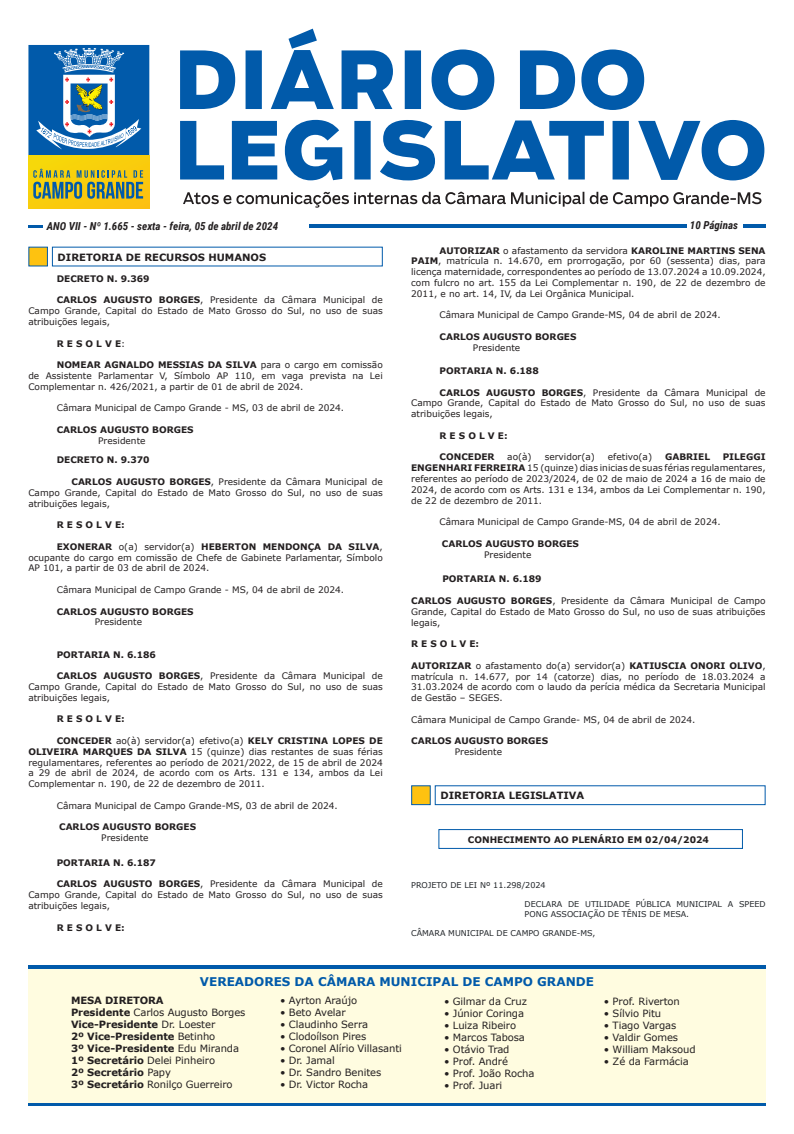
<style>
.page{position:relative;width:794px;height:1134px;background:#fff}
.page>*{position:absolute;margin:0;border:0;box-sizing:border-box;transform-origin:0 0}
.t1{font:700 12px "Verdana";color:#015aaa}
.t2{font:italic 700 11px "Roboto Condensed";color:#231f20}
.t3{font:10px "Verdana";letter-spacing:-.01em;color:#231f20}
.Título_Seção{font:700 10px/12px "Verdana";letter-spacing:-.01em;color:#231f20}
.t4{font:9px/10.8px "Verdana";color:#231f20;text-align:justify}
.Título_Seção-2{font:700 9px "Verdana";color:#231f20}
.t5{font:8px/9.6px "Verdana";color:#212529}
.s1{font-weight:700}
.s2{font-weight:400}
</style>
<div class="page">
<svg style="left:180px;top:29px;width:584px;height:151px"></svg>
<svg style="left:183px;top:192px;width:578px;height:16px"></svg>
<div style="left:29px;top:155px;width:120px;height:53px;background:#f9ce0c"></div>
<svg style="left:33px;top:169px;width:110px;height:30px"></svg>
<svg style="left:28px;top:45px;width:121px;height:110px;background:#3e80b7"></svg>
<hr style="left:28px;top:225px;width:14px;height:3px;background:#015aaa">
<hr style="left:309px;top:224px;width:377px;height:3px;background:#015aaa">
<hr style="left:743px;top:224px;width:22px;height:3px;background:#015aaa">
<div style="left:28px;top:965px;width:737px;height:138px;background:#fffce0"></div>
<hr style="left:28px;top:965px;width:737px;height:3px;background:#015aaa">
<hr style="left:28px;top:1103px;width:737px;height:3px;background:#015aaa">
<div style="left:28px;top:247px;width:20px;height:19px;background:#fec210"></div>
<div style="left:411px;top:785px;width:20px;height:20px;background:#fec210;border:1px solid #015aaa"></div>
<div style="left:435px;top:785px;width:330px;height:20px;background:#fff;border:1px solid #015aaa"></div>
<div style="left:438px;top:829px;width:305px;height:20px;background:#fff;border:1px solid #015aaa"></div>
<p class="t2" style="left:47px;top:218px;width:233px">ANO VII - Nº 1.665 - sexta - feira, 05 de abril de 2024</p>
<p class="t2" style="left:690px;top:218px;width:50px">10 Páginas</p>
<p class="Título_Seção" style="left:58px;top:251px;width:210px">DIRETORIA DE RECURSOS HUMANOS</p>
<p class="Título_Seção-2" style="left:57px;top:272px;width:94px">DECRETO N. 9.369</p>
<p class="t4" style="left:28px;top:295px;width:356px;text-indent:28px"><span class="s1">CARLOS AUGUSTO BORGES</span>, Presidente da Câmara Municipal de Campo Grande, Capital do Estado de Mato Grosso do Sul, no uso de suas atribuições legais,</p>
<p class="Título_Seção-2" style="left:57px;top:337px;width:70px">R E S O L V E<span class="s2">:</span></p>
<p class="t4" style="left:28px;top:359px;width:356px;text-indent:28px"><span class="s1">NOMEAR AGNALDO MESSIAS DA SILVA</span> para o cargo em comissão de Assistente Parlamentar V, Símbolo AP 110, em vaga prevista na Lei Complementar n. 426/2021, a partir de 01 de abril de 2024.</p>
<p class="t4" style="left:57px;top:403px;width:289px">Câmara Municipal de Campo Grande - MS, 03 de abril de 2024.</p>
<p class="Título_Seção-2" style="left:57px;top:423px;width:138px">CARLOS AUGUSTO BORGES</p>
<p class="t4" style="left:98px;top:435px;width:49px">Presidente</p>
<p class="Título_Seção-2" style="left:57px;top:454px;width:94px">DECRETO N. 9.370</p>
<p class="t4" style="left:28px;top:476px;width:356px;text-indent:43px"><span class="s1">CARLOS AUGUSTO BORGES</span>, Presidente da Câmara Municipal de Campo Grande, Capital do Estado de Mato Grosso do Sul, no uso de suas atribuições legais,</p>
<p class="Título_Seção-2" style="left:57px;top:518px;width:70px">R E S O L V E:</p>
<p class="t4" style="left:28px;top:541px;width:356px;text-indent:28px"><span class="s1">EXONERAR</span> o(a) servidor(a) <span class="s1">HEBERTON MENDONÇA DA SILVA</span>, ocupante do cargo em comissão de Chefe de Gabinete Parlamentar, Símbolo AP 101, a partir de 03 de abril de 2024.</p>
<p class="t4" style="left:57px;top:584px;width:289px">Câmara Municipal de Campo Grande - MS, 04 de abril de 2024.</p>
<p class="Título_Seção-2" style="left:57px;top:605px;width:138px">CARLOS AUGUSTO BORGES</p>
<p class="t4" style="left:95px;top:616px;width:49px">Presidente</p>
<p class="Título_Seção-2" style="left:57px;top:648px;width:101px">PORTARIA N. 6.186</p>
<p class="t4" style="left:28px;top:670px;width:356px;text-indent:28px"><span class="s1">CARLOS AUGUSTO BORGES</span>, Presidente da Câmara Municipal de Campo Grande, Capital do Estado de Mato Grosso do Sul, no uso de suas atribuições legais,</p>
<p class="Título_Seção-2" style="left:57px;top:713px;width:70px">R E S O L V E:</p>
<p class="t4" style="left:28px;top:735px;width:356px;text-indent:28px"><span class="s1">CONCEDER</span> ao(à) servidor(a) efetivo(a) <span class="s1">KELY CRISTINA LOPES DE OLIVEIRA MARQUES DA SILVA</span> 15 (quinze) dias restantes de suas férias regulamentares, referentes ao período de 2021/2022, de 15 de abril de 2024 a 29 de abril de 2024, de acordo com os Arts. 131 e 134, ambos da Lei Complementar n. 190, de 22 de dezembro de 2011.</p>
<p class="t4" style="left:57px;top:800px;width:283px">Câmara Municipal de Campo Grande-MS, 03 de abril de 2024.</p>
<p class="Título_Seção-2" style="left:59px;top:821px;width:138px">CARLOS AUGUSTO BORGES</p>
<p class="t4" style="left:101px;top:832px;width:49px">Presidente</p>
<p class="Título_Seção-2" style="left:57px;top:856px;width:101px">PORTARIA N. 6.187</p>
<p class="t4" style="left:28px;top:879px;width:356px;text-indent:28px"><span class="s1">CARLOS AUGUSTO BORGES</span>, Presidente da Câmara Municipal de Campo Grande, Capital do Estado de Mato Grosso do Sul, no uso de suas atribuições legais,</p>
<p class="Título_Seção-2" style="left:57px;top:921px;width:70px">R E S O L V E:</p>
<p class="t4" style="left:411px;top:245px;width:356px;text-indent:28px"><span class="s1">AUTORIZAR</span> o afastamento da servidora <span class="s1">KAROLINE MARTINS SENA PAIM</span>, matrícula n. 14.670, em prorrogação, por 60 (sessenta) dias, para licença maternidade, correspondentes ao período de 13.07.2024 a 10.09.2024, com fulcro no art. 155 da Lei Complementar n. 190, de 22 de dezembro de 2011, e no art. 14, IV, da Lei Orgânica Municipal.</p>
<p class="t4" style="left:439px;top:310px;width:283px">Câmara Municipal de Campo Grande-MS, 04 de abril de 2024.</p>
<p class="Título_Seção-2" style="left:439px;top:330px;width:138px">CARLOS AUGUSTO BORGES</p>
<p class="t4" style="left:473px;top:342px;width:49px">Presidente</p>
<p class="Título_Seção-2" style="left:439px;top:364px;width:101px">PORTARIA N. 6.188</p>
<p class="t4" style="left:411px;top:387px;width:356px;text-indent:28px"><span class="s1">CARLOS AUGUSTO BORGES</span>, Presidente da Câmara Municipal de Campo Grande, Capital do Estado de Mato Grosso do Sul, no uso de suas atribuições legais,</p>
<p class="Título_Seção-2" style="left:439px;top:429px;width:70px">R E S O L V E:</p>
<p class="Título_Seção-2" style="left:439px;top:451px;width:57px">CONCEDER</p>
<p class="t4" style="left:507px;top:452px;width:26px">ao(à)</p>
<p class="t4" style="left:545px;top:452px;width:52px">servidor(a)</p>
<p class="t4" style="left:608px;top:452px;width:46px">efetivo(a)</p>
<p class="Título_Seção-2" style="left:665px;top:451px;width:46px">GABRIEL</p>
<p class="t4" style="left:411px;top:452px;width:356px;text-indent:311px"><span class="s1">PILEGGI ENGENHARI FERREIRA</span> 15 (quinze) dias inicias de suas férias regulamentares, referentes ao período de 2023/2024, de 02 de maio de 2024 a 16 de maio de 2024, de acordo com os Arts. 131 e 134, ambos da Lei Complementar n. 190, de 22 de dezembro de 2011.</p>
<p class="t4" style="left:439px;top:516px;width:283px">Câmara Municipal de Campo Grande-MS, 04 de abril de 2024.</p>
<p class="Título_Seção-2" style="left:442px;top:537px;width:138px">CARLOS AUGUSTO BORGES</p>
<p class="t4" style="left:484px;top:549px;width:49px">Presidente</p>
<p class="Título_Seção-2" style="left:442px;top:573px;width:101px">PORTARIA N. 6.189</p>
<p class="t4" style="left:411px;top:595px;width:356px"><span class="s1">CARLOS AUGUSTO BORGES</span>, Presidente da Câmara Municipal de Campo Grande, Capital do Estado de Mato Grosso do Sul, no uso de suas atribuições legais,</p>
<p class="Título_Seção-2" style="left:411px;top:637px;width:70px">R E S O L V E:</p>
<p class="t4" style="left:411px;top:660px;width:356px"><span class="s1">AUTORIZAR</span> o afastamento do(a) servidor(a) <span class="s1">KATIUSCIA ONORI OLIVO</span>, matrícula n. 14.677, por 14 (catorze) dias, no período de 18.03.2024 a 31.03.2024 de acordo com o laudo da perícia médica da Secretaria Municipal de Gestão – SEGES.</p>
<p class="t4" style="left:411px;top:714px;width:286px">Câmara Municipal de Campo Grande- MS, 04 de abril de 2024.</p>
<p class="Título_Seção-2" style="left:411px;top:735px;width:138px">CARLOS AUGUSTO BORGES</p>
<p class="t4" style="left:455px;top:746px;width:49px">Presidente</p>
<p class="Título_Seção" style="left:440px;top:789px;width:145px">DIRETORIA LEGISLATIVA</p>
<p class="Título_Seção-2" style="left:468px;top:833px;width:242px">CONHECIMENTO AO PLENÁRIO EM 02/04/2024</p>
<p class="t5" style="left:411px;top:880px;width:136px">PROJETO DE LEI Nº 11.298/2024</p>
<p class="t5" style="left:524px;top:899px;width:242px">DECLARA DE UTILIDADE PÚBLICA MUNICIPAL A SPEED<br>PONG ASSOCIAÇÃO DE TÊNIS DE MESA.</p>
<p class="t5" style="left:411px;top:928px;width:186px">CÂMARA MUNICIPAL DE CAMPO GRANDE-MS,</p>
<h1 class="t1" style="left:200px;top:973px;width:395px">VEREADORES DA CÂMARA MUNICIPAL DE CAMPO GRANDE</h1>
<p class="Título_Seção" style="left:71px;top:994px;width:176px">MESA DIRETORA<br>Presidente <span class="s2">Carlos Augusto Borges<br></span>Vice-Presidente <span class="s2">Dr. Loester<br></span>2º Vice-Presidente <span class="s2">Betinho<br></span>3º Vice-Presidente <span class="s2">Edu Miranda<br></span>1º Secretário <span class="s2">Delei Pinheiro<br></span>2º Secretário <span class="s2">Papy<br></span>3º Secretário <span class="s2">Ronilço Guerreiro</span></p>
<p class="t3" style="left:280px;top:994px;width:78px">• Ayrton Araújo</p>
<p class="t3" style="left:444px;top:994px;width:84px">• Gilmar da Cruz</p>
<p class="t3" style="left:444px;top:1006px;width:81px">• Júnior Coringa</p>
<p class="t3" style="left:444px;top:1018px;width:73px">• Luiza Ribeiro</p>
<p class="t3" style="left:444px;top:1030px;width:82px">• Marcos Tabosa</p>
<p class="t3" style="left:444px;top:1042px;width:67px">• Otávio Trad</p>
<p class="t3" style="left:444px;top:1054px;width:65px">• Prof. André</p>
<p class="t3" style="left:444px;top:1066px;width:92px">• Prof. João Rocha</p>
<p class="t3" style="left:444px;top:1078px;width:60px">• Prof. Juari</p>
<p class="t3" style="left:280px;top:1006px;width:67px">• Beto Avelar</p>
<p class="t3" style="left:280px;top:1018px;width:89px">• Claudinho Serra</p>
<p class="t3" style="left:280px;top:1030px;width:88px">• Clodoílson Pires</p>
<p class="t3" style="left:280px;top:1042px;width:123px">• Coronel Alírio Villasanti</p>
<p class="t3" style="left:280px;top:1054px;width:56px">• Dr. Jamal</p>
<p class="t3" style="left:280px;top:1066px;width:103px">• Dr. Sandro Benites</p>
<p class="t3" style="left:280px;top:1078px;width:89px">• Dr. Victor Rocha</p>
<p class="t3" style="left:604px;top:994px;width:78px">• Prof. Riverton</p>
<p class="t3" style="left:604px;top:1006px;width:59px">• Sílvio Pitu</p>
<p class="t3" style="left:604px;top:1018px;width:74px">• Tiago Vargas</p>
<p class="t3" style="left:604px;top:1030px;width:76px">• Valdir Gomes</p>
<p class="t3" style="left:604px;top:1042px;width:93px">• William Maksoud</p>
<p class="t3" style="left:604px;top:1054px;width:86px">• Zé da Farmácia</p>
</div>
